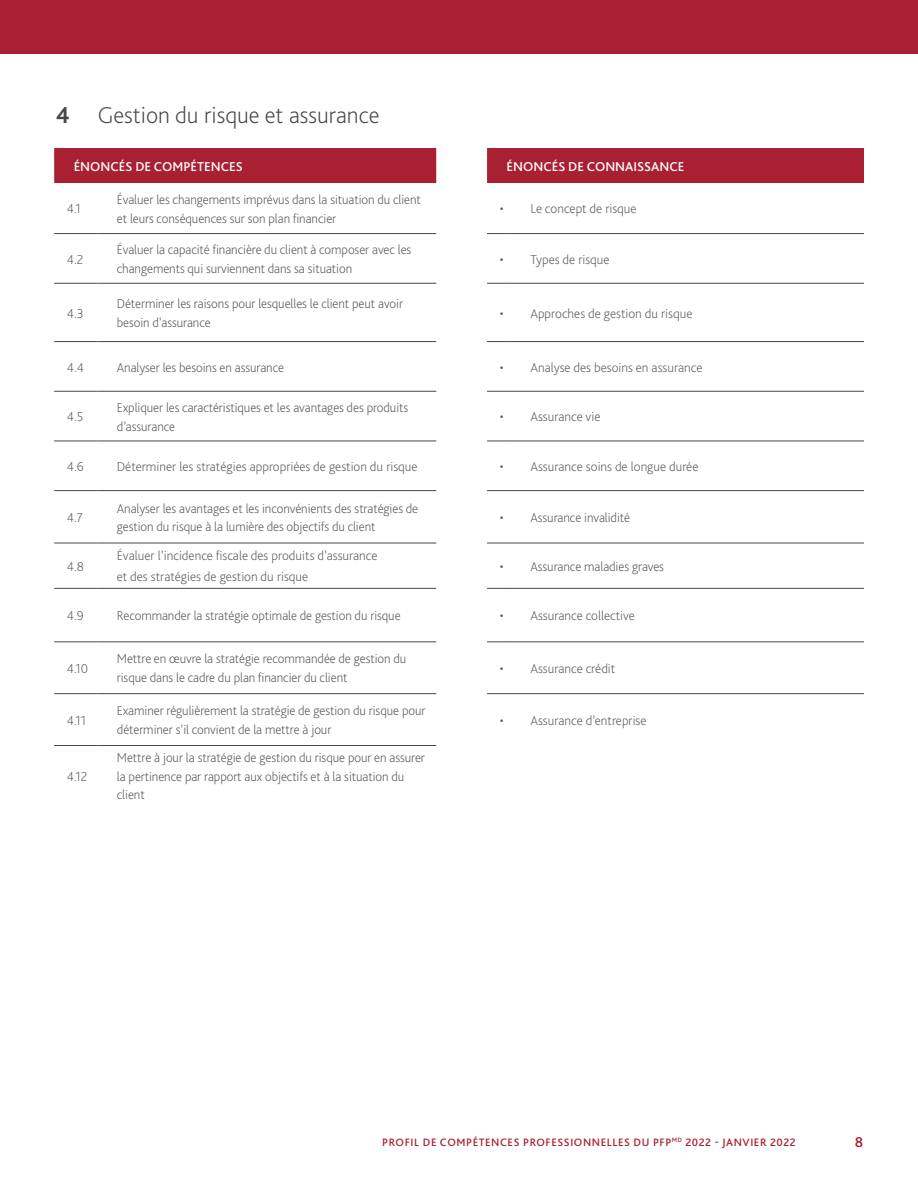
<style>
.page{position:relative;width:918px;height:1188px;background:#fff}
.page>*{position:absolute;margin:0;border:0;box-sizing:border-box;transform-origin:0 0}
.t1{font:200 24px "Bliss Pro";color:#474747}
.t2{font:500 15px "Bliss Pro";color:#a92033}
.t3{font:200 13.5px/18.8px "Bliss Pro";letter-spacing:-.005em;color:#55565a}
.t4{font:200 13.5px/21px "Bliss Pro";color:#58595b}
.t5{font:500 13.5px "Bliss Pro";color:#fff}
.t6{font:500 11.25px "Bliss Pro";letter-spacing:.05em;color:#a92033}
.s1{font-weight:700}
.s2{color:#58595b}
</style>
<div class="page">
<div style="left:0;top:0;width:918px;height:54px;background:#a92033"></div>
<div style="left:54px;top:148px;width:810px;height:35px;background:#a92033"></div>
<svg style="left:54px;top:233px;width:810px;height:513px"></svg>
<hr style="left:54px;top:233px;width:43px;height:1px;background:#474747">
<hr style="left:97px;top:233px;width:339px;height:1px;background:#474747">
<hr style="left:54px;top:283px;width:43px;height:1px;background:#474747">
<hr style="left:97px;top:283px;width:339px;height:1px;background:#474747">
<hr style="left:54px;top:341px;width:43px;height:1px;background:#474747">
<hr style="left:97px;top:341px;width:339px;height:1px;background:#474747">
<hr style="left:54px;top:391px;width:43px;height:1px;background:#474747">
<hr style="left:97px;top:391px;width:339px;height:1px;background:#474747">
<hr style="left:54px;top:441px;width:43px;height:1px;background:#474747">
<hr style="left:97px;top:441px;width:339px;height:1px;background:#474747">
<hr style="left:54px;top:490px;width:43px;height:1px;background:#474747">
<hr style="left:97px;top:490px;width:339px;height:1px;background:#474747">
<hr style="left:54px;top:543px;width:43px;height:1px;background:#474747">
<hr style="left:97px;top:543px;width:339px;height:1px;background:#474747">
<hr style="left:54px;top:588px;width:43px;height:1px;background:#474747">
<hr style="left:97px;top:588px;width:339px;height:1px;background:#474747">
<hr style="left:54px;top:641px;width:43px;height:1px;background:#474747">
<hr style="left:97px;top:641px;width:339px;height:1px;background:#474747">
<hr style="left:54px;top:693px;width:43px;height:1px;background:#474747">
<hr style="left:97px;top:693px;width:339px;height:1px;background:#474747">
<hr style="left:54px;top:745px;width:43px;height:1px;background:#474747">
<hr style="left:97px;top:745px;width:339px;height:1px;background:#474747">
<svg style="left:487px;top:233px;width:24px;height:1px"></svg>
<hr style="left:511px;top:233px;width:353px;height:1px;background:#474747">
<svg style="left:487px;top:283px;width:24px;height:1px"></svg>
<hr style="left:511px;top:283px;width:353px;height:1px;background:#474747">
<svg style="left:487px;top:341px;width:24px;height:1px"></svg>
<hr style="left:511px;top:341px;width:353px;height:1px;background:#474747">
<svg style="left:487px;top:391px;width:24px;height:1px"></svg>
<hr style="left:511px;top:391px;width:353px;height:1px;background:#474747">
<svg style="left:487px;top:441px;width:24px;height:1px"></svg>
<hr style="left:511px;top:441px;width:353px;height:1px;background:#474747">
<svg style="left:487px;top:490px;width:24px;height:1px"></svg>
<hr style="left:511px;top:490px;width:353px;height:1px;background:#474747">
<svg style="left:487px;top:543px;width:24px;height:1px"></svg>
<hr style="left:511px;top:543px;width:353px;height:1px;background:#474747">
<svg style="left:487px;top:588px;width:24px;height:1px"></svg>
<hr style="left:511px;top:588px;width:353px;height:1px;background:#474747">
<svg style="left:487px;top:641px;width:24px;height:1px"></svg>
<hr style="left:511px;top:641px;width:353px;height:1px;background:#474747">
<svg style="left:487px;top:693px;width:24px;height:1px"></svg>
<hr style="left:511px;top:693px;width:353px;height:1px;background:#474747">
<h1 class="t1" style="left:56px;top:100px;width:325px"><span class="s1">4</span> Gestion du risque et assurance</h1>
<p class="t5" style="left:74px;top:158px;width:171px">ÉNONCÉS DE COMPÉTENCES</p>
<p class="t5" style="left:507px;top:158px;width:179px">ÉNONCÉS DE CONNAISSANCE</p>
<p class="t4" style="left:67px;top:198px;width:15px">4.1</p>
<p class="t3" style="left:117px;top:190px;width:306px">Évaluer les changements imprévus dans la situation du client et leurs conséquences sur son plan financier</p>
<p class="t4" style="left:500px;top:198px;width:138px">• Le concept de risque</p>
<p class="t4" style="left:67px;top:248px;width:18px">4.2</p>
<p class="t3" style="left:117px;top:240px;width:296px">Évaluer la capacité financière du client à composer avec les changements qui surviennent dans sa situation</p>
<p class="t4" style="left:500px;top:248px;width:111px">• Types de risque</p>
<p class="t4" style="left:67px;top:302px;width:18px">4.3</p>
<p class="t3" style="left:117px;top:294px;width:288px">Déterminer les raisons pour lesquelles le client peut avoir besoin d’assurance</p>
<p class="t4" style="left:500px;top:302px;width:194px">• Approches de gestion du risque</p>
<p class="t4" style="left:67px;top:356px;width:19px">4.4</p>
<p class="t3" style="left:117px;top:357px;width:169px">Analyser les besoins en assurance</p>
<p class="t4" style="left:500px;top:356px;width:204px">• Analyse des besoins en assurance</p>
<p class="t4" style="left:67px;top:406px;width:18px">4.5</p>
<p class="t3" style="left:117px;top:398px;width:293px">Expliquer les caractéristiques et les avantages des produits d’assurance</p>
<p class="t4" style="left:500px;top:406px;width:102px">• Assurance vie</p>
<p class="t4" style="left:67px;top:456px;width:18px">4.6</p>
<p class="t4" style="left:117px;top:456px;width:302px">Déterminer les stratégies appropriées de gestion du risque</p>
<p class="t4" style="left:500px;top:456px;width:200px">• Assurance soins de longue durée</p>
<p class="t4" style="left:67px;top:507px;width:18px">4.7</p>
<p class="t3" style="left:117px;top:498px;width:303px">Analyser les avantages et les inconvénients des stratégies de gestion du risque à la lumière des objectifs du client</p>
<p class="t3" style="left:500px;top:508px;width:132px"><span class="s2">•</span> Assurance invalidité</p>
<p class="t4" style="left:67px;top:556px;width:19px">4.8</p>
<p class="t4" style="left:117px;top:545px;width:262px">Évaluer l’incidence fiscale des produits d’assurance et des stratégies de gestion du risque</p>
<p class="t3" style="left:500px;top:557px;width:166px"><span class="s2">•</span> Assurance maladies graves</p>
<p class="t4" style="left:67px;top:605px;width:18px">4.9</p>
<p class="t3" style="left:117px;top:606px;width:285px">Recommander la stratégie optimale de gestion du risque</p>
<p class="t4" style="left:500px;top:605px;width:137px">• Assurance collective</p>
<p class="t4" style="left:67px;top:658px;width:23px">4.10</p>
<p class="t3" style="left:117px;top:649px;width:291px">Mettre en œuvre la stratégie recommandée de gestion du risque dans le cadre du plan financier du client</p>
<p class="t4" style="left:500px;top:658px;width:117px">• Assurance crédit</p>
<p class="t4" style="left:67px;top:709px;width:21px">4.11</p>
<p class="t3" style="left:117px;top:701px;width:310px">Examiner régulièrement la stratégie de gestion du risque pour déterminer s’il convient de la mettre à jour</p>
<p class="t4" style="left:500px;top:709px;width:148px">• Assurance d’entreprise</p>
<p class="t4" style="left:67px;top:765px;width:22px">4.12</p>
<p class="t3" style="left:117px;top:748px;width:309px">Mettre à jour la stratégie de gestion du risque pour en assurer la pertinence par rapport aux objectifs et à la situation du client</p>
<p class="t6" style="left:382px;top:1135px;width:415px">PROFIL DE COMPÉTENCES PROFESSIONNELLES DU PFP<sup>MD</sup> 2022 - JANVIER 2022</p>
<p class="t2" style="left:855px;top:1133px;width:10px">8</p>
</div>
